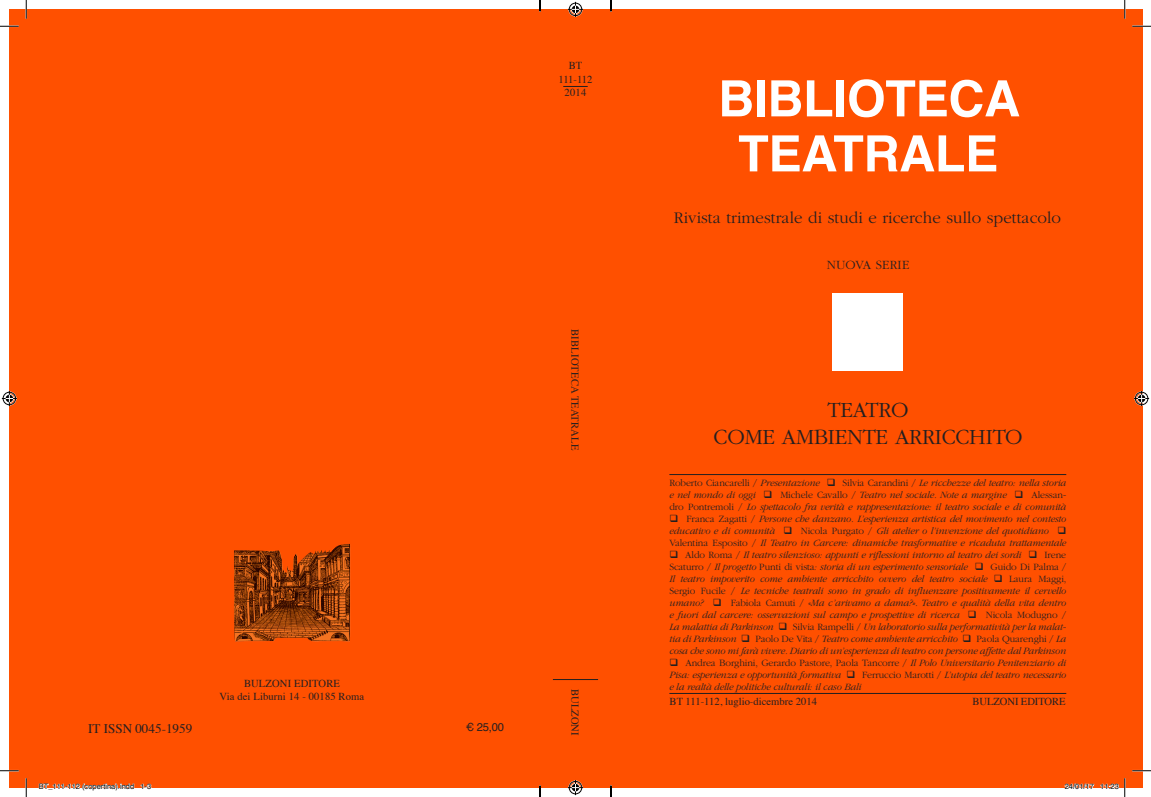
<style>
.page{position:relative;width:1151px;height:797px;background:#fff}
.page>*{position:absolute;margin:0;border:0;box-sizing:border-box;transform-origin:0 0}
.t1{font:700 50px/55px "Helvetica";letter-spacing:-.01em;color:#fff;text-align:center}
.t2{font:300 22.5px/27px "ITC Garamond Std";letter-spacing:-.01em;color:#231f20;text-align:center}
.t3{font:300 16.88px "ITC Garamond Std";letter-spacing:.005em;color:#231f20}
.t4{font:13.12px "Times";color:#231f20}
.t5{font:300 13.12px "ITC Garamond Std";letter-spacing:.015em;color:#231f20}
.t6{font:11.25px "Helvetica";color:#231f20}
.t7{font:10.62px/13.8px "Times";letter-spacing:.01em;color:#231f20;text-align:center}
.t8{font:10.62px "Times";letter-spacing:-.01em;color:#231f20}
.t9{font:italic 300 10px/12px "ITC Garamond Std";letter-spacing:-.01em;color:#231f20;text-align:justify}
.t10{font:7.5px "Helvetica";color:#000}
.s1{font-style:normal}
</style>
<div class="page">
<div style="left:9px;top:9px;width:1133px;height:778px;background:#ff5000"></div>
<div style="left:832px;top:293px;width:71px;height:78px;background:#fff"></div>
<hr style="left:669px;top:474px;width:397px;height:1px;background:#231f20">
<hr style="left:669px;top:693px;width:397px;height:1px;background:#231f20">
<hr style="left:553px;top:679px;width:45px;height:1px;background:#231f20">
<img style="left:234px;top:544px;width:116px;height:97px">
<svg style="left:563px;top:86px;width:25px;height:1px"></svg>
<svg style="left:0;top:25px;width:19px;height:2px"></svg>
<svg style="left:1132px;top:25px;width:19px;height:2px"></svg>
<svg style="left:0;top:770px;width:19px;height:1px"></svg>
<svg style="left:1132px;top:770px;width:19px;height:1px"></svg>
<svg style="left:25px;top:0;width:2px;height:19px"></svg>
<svg style="left:25px;top:778px;width:2px;height:19px"></svg>
<svg style="left:1124px;top:0;width:1px;height:19px"></svg>
<svg style="left:568px;top:2px;width:15px;height:15px"></svg>
<svg style="left:568px;top:780px;width:15px;height:15px"></svg>
<svg style="left:2px;top:391px;width:15px;height:15px"></svg>
<svg style="left:1134px;top:391px;width:15px;height:15px"></svg>
<svg style="left:39px;top:783px;width:95px;height:5px"></svg>
<svg style="left:141px;top:783px;width:11px;height:5px"></svg>
<svg style="left:1064px;top:783px;width:30px;height:5px"></svg>
<svg style="left:1100px;top:778px;width:25px;height:19px"></svg>
<svg style="left:539px;top:0;width:2px;height:11px"></svg>
<svg style="left:539px;top:785px;width:2px;height:12px"></svg>
<svg style="left:610px;top:0;width:2px;height:11px"></svg>
<svg style="left:610px;top:785px;width:2px;height:12px"></svg>
<p class="t7" style="left:558px;top:59px;width:35px">BT<br>111-112<br>2014</p>
<p class="t7" style="left:581px;top:329px;width:122px;rotate:90deg">BIBLIOTECA TEATRALE</p>
<p class="t7" style="left:220px;top:678px;width:146px;line-height:12.8px">BULZONI EDITORE<br>Via dei Liburni 14 - 00185 Roma</p>
<h3 class="t4" style="left:88px;top:723px;width:106px">IT ISSN 0045-1959</h3>
<p class="t6" style="left:466px;top:722px;width:40px">¤ 25,00</p>
<p class="t8" style="left:579px;top:689px;width:47px;rotate:90deg">BULZONI</p>
<h1 class="t1" style="left:718px;top:75px;width:303px">BIBLIOTECA<br>TEATRALE</h1>
<h3 class="t3" style="left:674px;top:209px;width:389px">Rivista trimestrale di studi e ricerche sullo spettacolo</h3>
<h3 class="t5" style="left:827px;top:258px;width:84px">NUOVA SERIE</h3>
<h2 class="t2" style="left:714px;top:397px;width:310px">TEATRO<br>COME AMBIENTE ARRICCHITO</h2>
<p class="t9" style="left:669px;top:477px;width:398px"><span class="s1">Roberto Ciancarelli /</span> Presentazione ❑ <span class="s1">Silvia Carandini /</span> Le ricchezze del teatro: nella storia e nel mondo di oggi ❑ <span class="s1">Michele Cavallo /</span> Teatro nel sociale. Note a margine ❑ <span class="s1">Alessan&shy;dro Pontremoli /</span> Lo spettacolo fra verità e rappresentazione: il teatro sociale e di comunità</p>
<p class="t9" style="left:669px;top:513px;width:398px">❑ <span class="s1">Franca Zagatti /</span> Persone che danzano. L’esperienza artistica del movimento nel contesto educativo e di comunità ❑ <span class="s1">Nicola Purgato /</span> Gli atelier o l’invenzione del quotidiano ❑ <span class="s1">Valentina Esposito /</span> Il Teatro in Carcere: dinamiche trasformative e ricaduta trattamentale</p>
<p class="t9" style="left:669px;top:549px;width:399px">❑ <span class="s1">Aldo Roma /</span> Il teatro silenzioso: appunti e riflessioni intorno al teatro dei sordi ❑ <span class="s1">Irene Scaturro /</span> Il progetto <span class="s1">Punti di vista</span>: storia di un esperimento sensoriale ❑ <span class="s1">Guido Di Palma / </span>Il teatro impoverito come ambiente arricchito ovvero del teatro sociale ❑ <span class="s1">Laura Maggi, Sergio Fucile /</span> Le tecniche teatrali sono in grado di influenzare positivamente il cervello umano? ❑ <span class="s1">Fabiola Camuti / «</span>Ma c’arivamo a dama?». Teatro e qualità della vita dentro e fuori dal carcere: osservazioni sul campo e prospettive di ricerca ❑ <span class="s1">Nicola Modugno / </span>La malattia di Parkinson ❑ <span class="s1">Silvia Rampelli /</span> Un laboratorio sulla performatività per la malat&shy;tia di Parkinson ❑ <span class="s1">Paolo De Vita /</span> Teatro come ambiente arricchito ❑ <span class="s1">Paola Quarenghi /</span> La cosa che sono mi farà vivere. Diario di un’esperienza di teatro con persone affette dal Parkinson</p>
<p class="t9" style="left:669px;top:657px;width:398px">❑ <span class="s1">Andrea Borghini, Gerardo Pastore, Paola Tancorre /</span> Il Polo Universitario Penitenziario di Pisa: esperienza e opportunità formativa ❑ <span class="s1">Ferruccio Marotti /</span> L’utopia del teatro necessario e la realtà delle politiche culturali: il caso Bali</p>
<p class="t7" style="left:670px;top:695px;width:149px">BT 111-112, luglio-dicembre 2014</p>
<p class="t8" style="left:972px;top:697px;width:95px">BULZONI EDITORE</p>
<p class="t10" style="left:39px;top:783px;width:114px">BT_111-112 (copertina).indd 1-3</p>
<p class="t10" style="left:1065px;top:783px;width:56px">24/01/17 11:23</p>
</div>
